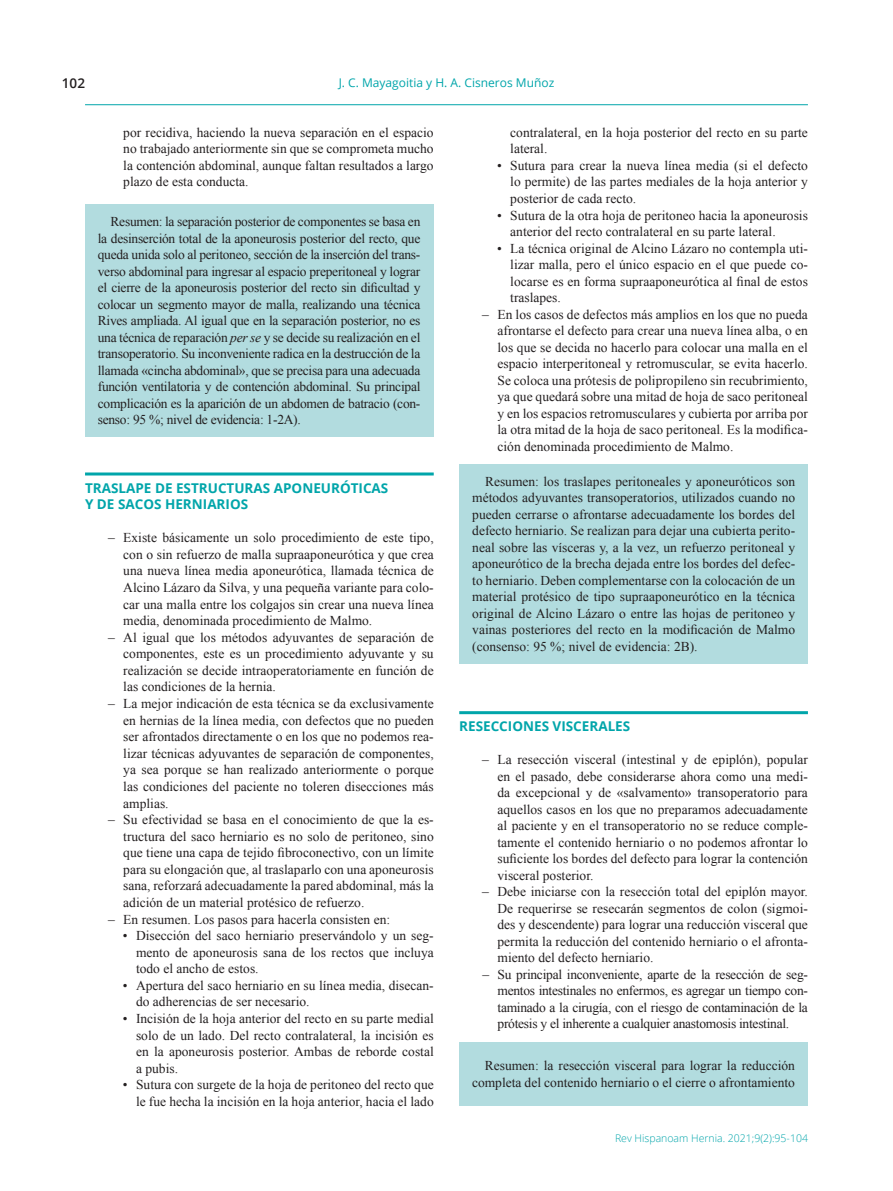
<style>
.page{position:relative;width:893px;height:1191px;background:#fff}
.page>*{position:absolute;margin:0;border:0;box-sizing:border-box;transform-origin:0 0}
.RESUMEN{font:13.5px/16.5px "Times New Roman";color:#231f20;text-align:justify}
._02_Ladillo_1{font:700 13.5px/16.5px "Open Sans";color:#00a5aa}
.t1{font:600 13.5px "Open Sans";color:#231f20}
.t2{font:12px "Open Sans";color:#00a5aa}
.t3{font:300 10.5px "Open Sans";color:#00a5aa}
.s1{font-style:italic}
</style>
<div class="page">
<hr style="left:85px;top:104px;width:723px;height:1px;background:#00a5aa">
<hr style="left:459px;top:711px;width:349px;height:3px;background:#00a5aa">
<div style="left:85px;top:204px;width:348px;height:233px;background:#b2dcdf"></div>
<hr style="left:85px;top:472px;width:349px;height:3px;background:#00a5aa">
<div style="left:460px;top:463px;width:348px;height:200px;background:#b2dcdf"></div>
<div style="left:459px;top:1042px;width:349px;height:64px;background:#b2dcdf"></div>
<p class="t1" style="left:62px;top:74px;width:25px">102</p>
<p class="t2" style="left:339px;top:75px;width:217px">J. C. Mayagoitia y H. A. Cisneros Muñoz</p>
<p class="RESUMEN" style="left:123px;top:124px;width:312px">por recidiva, haciendo la nueva separación en el espacio no trabajado anteriormente sin que se comprometa mucho la contención abdominal, aunque faltan resultados a largo plazo de esta conducta.</p>
<p class="RESUMEN" style="left:510px;top:124px;width:299px">contralateral, en la hoja posterior del recto en su parte lateral.</p>
<p class="RESUMEN" style="left:510px;top:157px;width:299px;text-indent:-13px">• Sutura para crear la nueva línea media (si el defecto lo permite) de las partes mediales de la hoja anterior y posterior de cada recto.</p>
<p class="RESUMEN" style="left:510px;top:206px;width:299px;text-indent:-13px">• Sutura de la otra hoja de peritoneo hacia la aponeurosis anterior del recto contralateral en su parte lateral.</p>
<p class="RESUMEN" style="left:510px;top:239px;width:299px;text-indent:-13px">• La técnica original de Alcino Lázaro no contempla uti&shy;lizar malla, pero el único espacio en el que puede co&shy;locarse es en forma supraaponeurótica al final de estos traslapes.</p>
<p class="RESUMEN" style="left:497px;top:305px;width:312px;text-indent:-15px">– En los casos de defectos más amplios en los que no pueda afrontarse el defecto para crear una nueva línea alba, o en los que se decida no hacerlo para colocar una malla en el espacio interperitoneal y retromuscular, se evita hacerlo.<br>Se coloca una prótesis de polipropileno sin recubrimiento, ya que quedará sobre una mitad de hoja de saco peritoneal y en los espacios retromusculares y cubierta por arriba por la otra mitad de la hoja de saco peritoneal. Es la modifica&shy;ción denominada procedimiento de Malmo.</p>
<p class="RESUMEN" style="left:98px;top:213px;width:324px;text-indent:13px">Resumen: la separación posterior de componentes se basa en la desinserción total de la aponeurosis posterior del recto, que queda unida solo al peritoneo, sección de la inserción del trans&shy;verso abdominal para ingresar al espacio preperitoneal y lograr el cierre de la aponeurosis posterior del recto sin dificultad y colocar un segmento mayor de malla, realizando una técnica Rives ampliada. Al igual que en la separación posterior, no es una técnica de reparación <span class="s1">per se</span> y se decide su realización en el transoperatorio. Su inconveniente radica en la destrucción de la llamada «cincha abdominal», que se precisa para una adecuada función ventilatoria y de contención abdominal. Su principal complicación es la aparición de un abdomen de batracio (con&shy;senso: 95 %; nivel de evidencia: 1-2A).</p>
<p class="_02_Ladillo_1" style="left:85px;top:479px;width:305px">TRASLAPE DE ESTRUCTURAS APONEURÓTICAS<br>Y DE SACOS HERNIARIOS</p>
<p class="RESUMEN" style="left:123px;top:529px;width:312px;text-indent:-15px">– Existe básicamente un solo procedimiento de este tipo, con o sin refuerzo de malla supraaponeurótica y que crea una nueva línea media aponeurótica, llamada técnica de Alcino Lázaro da Silva, y una pequeña variante para colo&shy;car una malla entre los colgajos sin crear una nueva línea media, denominada procedimiento de Malmo.</p>
<p class="RESUMEN" style="left:123px;top:629px;width:312px;text-indent:-15px">– Al igual que los métodos adyuvantes de separación de componentes, este es un procedimiento adyuvante y su realización se decide intraoperatoriamente en función de las condiciones de la hernia.</p>
<p class="RESUMEN" style="left:123px;top:695px;width:312px;text-indent:-15px">– La mejor indicación de esta técnica se da exclusivamente en hernias de la línea media, con defectos que no pueden ser afrontados directamente o en los que no podemos rea&shy;lizar técnicas adyuvantes de separación de componentes, ya sea porque se han realizado anteriormente o porque las condiciones del paciente no toleren disecciones más amplias.</p>
<p class="RESUMEN" style="left:123px;top:811px;width:312px;text-indent:-15px">– Su efectividad se basa en el conocimiento de que la es&shy;tructura del saco herniario es no solo de peritoneo, sino que tiene una capa de tejido fibroconectivo, con un límite para su elongación que, al traslaparlo con una aponeurosis sana, reforzará adecuadamente la pared abdominal, más la adición de un material protésico de refuerzo.</p>
<p class="RESUMEN" style="left:108px;top:910px;width:284px">– En resumen. Los pasos para hacerla consisten en:</p>
<p class="RESUMEN" style="left:136px;top:927px;width:299px;text-indent:-13px">• Disección del saco herniario preservándolo y un seg&shy;mento de aponeurosis sana de los rectos que incluya todo el ancho de estos.</p>
<p class="RESUMEN" style="left:136px;top:977px;width:299px;text-indent:-13px">• Apertura del saco herniario en su línea media, disecan&shy;do adherencias de ser necesario.</p>
<p class="RESUMEN" style="left:136px;top:1010px;width:299px;text-indent:-13px">• Incisión de la hoja anterior del recto en su parte medial solo de un lado. Del recto contralateral, la incisión es en la aponeurosis posterior. Ambas de reborde costal a pubis.</p>
<p class="RESUMEN" style="left:123px;top:1076px;width:312px;text-align:right">• Sutura con surgete de la hoja de peritoneo del recto que le fue hecha la incisión en la hoja anterior, hacia el lado</p>
<p class="RESUMEN" style="left:472px;top:473px;width:324px;text-indent:13px">Resumen: los traslapes peritoneales y aponeuróticos son métodos adyuvantes transoperatorios, utilizados cuando no pueden cerrarse o afrontarse adecuadamente los bordes del defecto herniario. Se realizan para dejar una cubierta perito&shy;neal sobre las vísceras y, a la vez, un refuerzo peritoneal y aponeurótico de la brecha dejada entre los bordes del defec&shy;to herniario. Deben complementarse con la colocación de un material protésico de tipo supraaponeurótico en la técnica original de Alcino Lázaro o entre las hojas de peritoneo y vainas posteriores del recto en la modificación de Malmo (consenso: 95 %; nivel de evidencia: 2B).</p>
<p class="_02_Ladillo_1" style="left:459px;top:717px;width:173px">RESECCIONES VISCERALES</p>
<p class="RESUMEN" style="left:497px;top:751px;width:312px;text-indent:-15px">– La resección visceral (intestinal y de epiplón), popular en el pasado, debe considerarse ahora como una medi&shy;da excepcional y de «salvamento» transoperatorio para aquellos casos en los que no preparamos adecuadamente al paciente y en el transoperatorio no se reduce comple&shy;tamente el contenido herniario o no podemos afrontar lo suficiente los bordes del defecto para lograr la contención visceral posterior.</p>
<p class="RESUMEN" style="left:497px;top:883px;width:312px;text-indent:-15px">– Debe iniciarse con la resección total del epiplón mayor.<br>De requerirse se resecarán segmentos de colon (sigmoi&shy;des y descendente) para lograr una reducción visceral que permita la reducción del contenido herniario o el afronta&shy;miento del defecto herniario.</p>
<p class="RESUMEN" style="left:497px;top:965px;width:312px;text-indent:-15px">– Su principal inconveniente, aparte de la resección de seg&shy;mentos intestinales no enfermos, es agregar un tiempo con&shy;taminado a la cirugía, con el riesgo de contaminación de la prótesis y el inherente a cualquier anastomosis intestinal.</p>
<p class="RESUMEN" style="left:472px;top:1057px;width:324px;text-align:right">Resumen: la resección visceral para lograr la reducción completa del contenido herniario o el cierre o afrontamiento</p>
<p class="t3" style="left:615px;top:1130px;width:194px">Rev Hispanoam Hernia. 2021;9(2):95-104</p>
</div>
